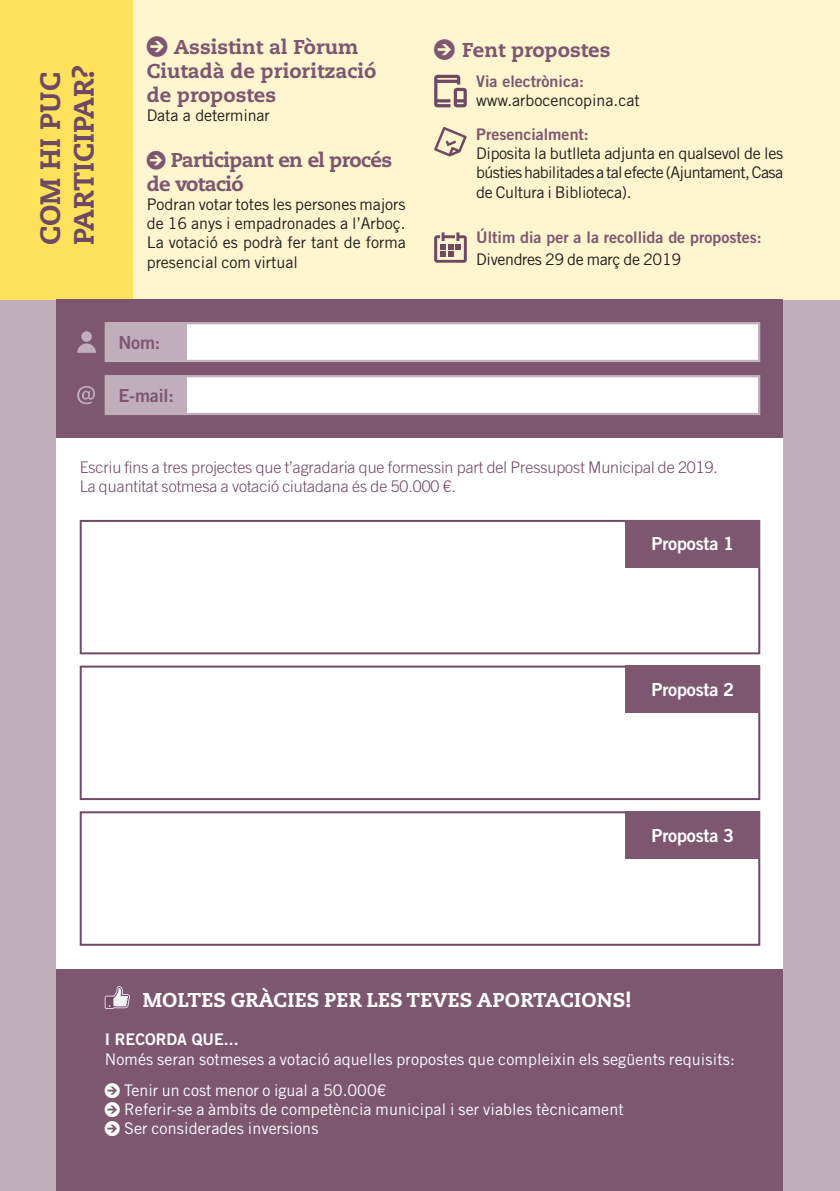
<style>
.page{position:relative;width:840px;height:1191px;background:#fff}
.page>*{position:absolute;margin:0;border:0;box-sizing:border-box;transform-origin:0 0}
.t1{font:800 28px "Caecilia LT Std";color:#6f4864}
.t2{font:800 20px/24px "Caecilia LT Std";color:#7d5770}
.t3{font:800 20px "Caecilia LT Std";letter-spacing:.01em;color:#fff}
.t4{font:800 20px/24px "Caecilia LT Std";letter-spacing:-.03em;color:#7d5770}
.t5{font:18px "Trade Gothic LT Std Bd 2";letter-spacing:-.01em;color:#fff}
.t6{font:18px "Trade Gothic LT Std Bd 2";letter-spacing:-.01em;color:#7d5770}
.t7{font:16px/19.2px "Trade Gothic LT Std";letter-spacing:-.01em;color:#1d1d1b;text-align:justify}
.t8{font:16px "Trade Gothic LT Std";letter-spacing:.01em;color:#fff}
.t9{font:300 16px "Trade Gothic LT Std";color:#6f4864}
.t10{font:16px "Trade Gothic LT Std Bd 2";color:#7d5770}
.t11{font:16px "Trade Gothic LT Std Bd 2";color:#fff}
.s1{font-family:"Arrowstfb";font-weight:400;font-size:22px}
.s2{font-family:"Arrowstfb";font-weight:400}
.s3{font-family:"Arrowstfb"}
</style>
<div class="page">
<div style="left:0;top:299px;width:839px;height:892px;background:#c0aeba"></div>
<div style="left:132px;top:0;width:707px;height:299px;background:#fff5cf"></div>
<div style="left:0;top:0;width:132px;height:299px;background:#fee25c"></div>
<div style="left:57px;top:299px;width:725px;height:139px;background:#7d5770"></div>
<div style="left:57px;top:968px;width:725px;height:223px;background:#7d5770"></div>
<svg style="left:434px;top:75px;width:32px;height:32px"></svg>
<svg style="left:434px;top:127px;width:32px;height:29px"></svg>
<svg style="left:434px;top:232px;width:32px;height:31px"></svg>
<svg style="left:77px;top:386px;width:18px;height:18px"></svg>
<div style="left:106px;top:376px;width:81px;height:38px;background:#c0aeba"></div>
<div style="left:187px;top:376px;width:571px;height:38px;background:#fff"></div>
<div style="left:105px;top:375px;width:654px;height:40px;border:2px solid #c1afbb"></div>
<svg style="left:77px;top:331px;width:19px;height:22px"></svg>
<div style="left:106px;top:323px;width:81px;height:38px;background:#c0aeba"></div>
<div style="left:187px;top:323px;width:571px;height:38px;background:#fff"></div>
<div style="left:105px;top:322px;width:654px;height:40px;border:2px solid #c1afbb"></div>
<svg style="left:105px;top:986px;width:25px;height:23px"></svg>
<div style="left:57px;top:438px;width:725px;height:530px;background:#fff"></div>
<div style="left:80px;top:520px;width:679px;height:134px;background:#fff;border:2px solid #734a66"></div>
<div style="left:625px;top:520px;width:134px;height:47px;background:#7d5770"></div>
<div style="left:80px;top:665px;width:679px;height:135px;background:#fff;border:2px solid #734a66"></div>
<div style="left:625px;top:665px;width:134px;height:48px;background:#7d5770"></div>
<div style="left:80px;top:811px;width:679px;height:134px;background:#fff;border:2px solid #734a66"></div>
<div style="left:625px;top:811px;width:134px;height:47px;background:#7d5770"></div>
<p class="t1" style="left:33px;top:245px;width:175px;rotate:-90deg">COM HI PUC</p>
<p class="t1" style="left:66px;top:245px;width:181px;rotate:-90deg">PARTICIPAR?</p>
<p class="t2" style="left:147px;top:35px;width:231px"><span class="s1">J</span> Assistint al Fòrum<br>Ciutadà de priorització de propostes</p>
<p class="t7" style="left:147px;top:106px;width:124px">Data a determinar</p>
<p class="t4" style="left:147px;top:148px;width:247px"><span class="s2">J</span> Participant en el procés de votació</p>
<p class="t7" style="left:147px;top:194px;width:260px">Podran votar totes les persones majors de 16 anys i empadronades a l’Arboç.<br>La votació es podrà fer tant de forma presencial com virtual</p>
<p class="t6" style="left:118px;top:331px;width:43px">Nom:</p>
<p class="t6" style="left:118px;top:384px;width:57px">E-mail:</p>
<p class="t2" style="left:434px;top:38px;width:178px"><span class="s1">J</span> Fent propostes</p>
<p class="t10" style="left:476px;top:71px;width:109px">Via electrònica:</p>
<p class="t7" style="left:476px;top:90px;width:165px">www.arbocencopina.cat</p>
<p class="t10" style="left:476px;top:124px;width:114px">Presencialment:</p>
<p class="t7" style="left:476px;top:144px;width:308px">Diposita la butlleta adjunta en qualsevol de les bústies habilitades a tal efecte (Ajuntament, Casa de Cultura i Biblioteca).</p>
<p class="t10" style="left:476px;top:227px;width:287px">Últim dia per a la recollida de propostes:</p>
<p class="t7" style="left:476px;top:249px;width:206px">Divendres 29 de març de 2019</p>
<p class="t9" style="left:80px;top:457px;width:639px">Escriu fins a tres projectes que t’agradaria que formessin part del Pressupost Municipal de 2019.</p>
<p class="t9" style="left:80px;top:476px;width:377px">La quantitat sotmesa a votació ciutadana és de 50.000 €.</p>
<p class="t5" style="left:651px;top:532px;width:84px">Proposta 1</p>
<p class="t5" style="left:651px;top:678px;width:84px">Proposta 2</p>
<p class="t5" style="left:651px;top:824px;width:84px">Proposta 3</p>
<p class="t3" style="left:143px;top:987px;width:490px">MOLTES GRÀCIES PER LES TEVES APORTACIONS!</p>
<p class="t11" style="left:105px;top:1029px;width:135px">I RECORDA QUE...</p>
<p class="t8" style="left:105px;top:1049px;width:631px">Només seran sotmeses a votació aquelles propostes que compleixin els següents requisits:</p>
<p class="t8" style="left:105px;top:1080px;width:283px"><span class="s3">J</span> Tenir un cost menor o igual a 50.000€</p>
<p class="t8" style="left:105px;top:1099px;width:520px"><span class="s3">J</span> Referir-se a àmbits de competència municipal i ser viables tècnicament</p>
<p class="t8" style="left:105px;top:1118px;width:215px"><span class="s3">J</span> Ser considerades inversions</p>
</div>
